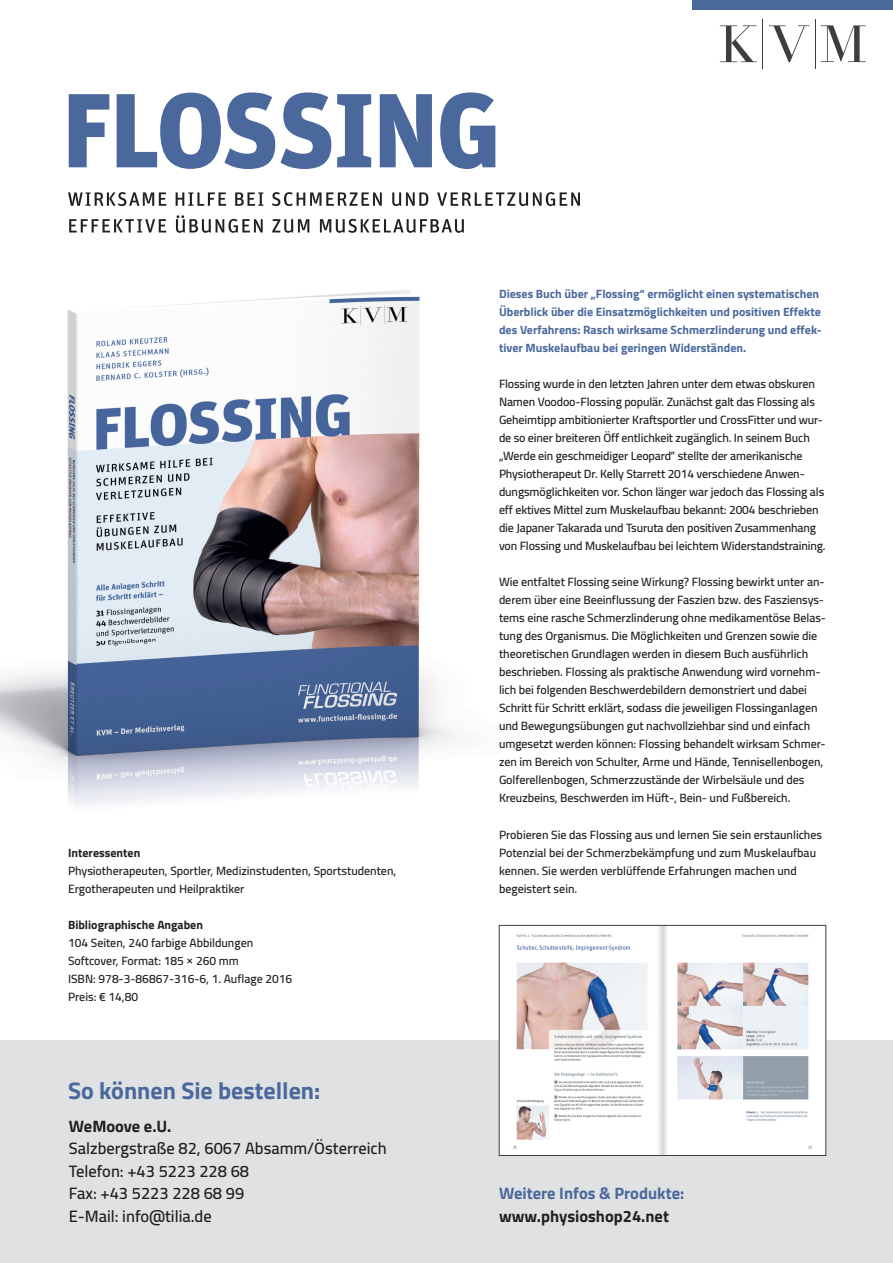
<style>
.page{position:relative;width:893px;height:1263px;background:#fff}
.page>*{position:absolute;margin:0;border:0;box-sizing:border-box;transform-origin:0 0}
.t1{font:700 24px "Cairo";color:#4a689c}
.t2{font:600 16.5px/22.5px "Cairo";color:#231f20}
.t3{font:700 16.5px "Cairo";color:#231f20}
.t4{font:700 16.5px "Cairo";color:#4a689c}
.t5{font:600 12px/18px "Cairo";letter-spacing:-.005em;color:#231f20}
.t6{font:700 12px/18px "Cairo";color:#4a689c}
.t7{font:700 12px "Cairo";color:#231f20}
</style>
<div class="page">
<img style="left:0;top:129px;width:598px;height:821px">
<div style="left:0;top:1040px;width:893px;height:223px;background:#e0e1e3"></div>
<img style="left:501px;top:927px;width:323px;height:227px">
<div style="left:499px;top:925px;width:327px;height:231px;border:1px solid #3e3e3f"></div>
<div style="left:693px;top:0;width:200px;height:10px;background:#4a689c"></div>
<svg style="left:720px;top:25px;width:37px;height:37px"></svg>
<svg style="left:769px;top:25px;width:41px;height:37px"></svg>
<svg style="left:821px;top:25px;width:45px;height:37px"></svg>
<hr style="left:763px;top:19px;width:1px;height:49px;background:#3e3e3f">
<hr style="left:815px;top:19px;width:1px;height:49px;background:#3e3e3f">
<svg style="left:69px;top:92px;width:426px;height:77px"></svg>
<svg style="left:69px;top:215px;width:395px;height:18px"></svg>
<svg style="left:68px;top:192px;width:512px;height:14px"></svg>
<p class="t7" style="left:68px;top:842px;width:74px">Interessenten</p>
<p class="t5" style="left:68px;top:861px;width:330px">Physiotherapeuten, Sportler, Medizinstudenten, Sportstudenten,<br>Ergotherapeuten und Heilpraktiker</p>
<p class="t7" style="left:68px;top:914px;width:137px">Bibliographische Angaben</p>
<p class="t5" style="left:68px;top:933px;width:226px">104 Seiten, 240 farbige Abbildungen<br>Softcover, Format: 185 × 260 mm<br>ISBN: 978-3-86867-316-6, 1. Auflage 2016<br>Preis: € 14,80</p>
<h1 class="t1" style="left:68px;top:1071px;width:254px">So können Sie bestellen:</h1>
<h2 class="t3" style="left:69px;top:1113px;width:104px">WeMoove e.U.</h2>
<h2 class="t2" style="left:69px;top:1137px;width:319px">Salzbergstraße 82, 6067 Absamm/Österreich<br>Telefon: +43 5223 228 68<br>Fax: +43 5223 228 68 99<br>E-Mail: info@tilia.de</h2>
<p class="t6" style="left:499px;top:285px;width:324px">Dieses Buch über „Flossing“ ermöglicht einen systematischen Überblick über die Einsatzmöglichkeiten und positiven Effekte des Verfahrens: Rasch wirksame Schmerzlinderung und effek&shy;tiver Muskelaufbau bei geringen Widerständen.</p>
<p class="t5" style="left:499px;top:375px;width:328px">Flossing wurde in den letzten Jahren unter dem etwas obskuren Namen Voodoo-Flossing populär. Zunächst galt das Flossing als Geheimtipp ambitionierter Kraftsportler und CrossFitter und wur&shy;de so einer breiteren Öff entlichkeit zugänglich. In seinem Buch „Werde ein geschmeidiger Leopard“ stellte der amerikanische Physiotherapeut Dr. Kelly Starrett 2014 verschiedene Anwen&shy;dungsmöglichkeiten vor. Schon länger war jedoch das Flossing als eff ektives Mittel zum Muskelaufbau bekannt: 2004 beschrieben die Japaner Takarada und Tsuruta den positiven Zusammenhang von Flossing und Muskelaufbau bei leichtem Widerstandstraining.</p>
<p class="t5" style="left:499px;top:573px;width:328px">Wie entfaltet Flossing seine Wirkung? Flossing bewirkt unter an&shy;derem über eine Beeinflussung der Faszien bzw. des Fasziensys&shy;tems eine rasche Schmerzlinderung ohne medikamentöse Belas&shy;tung des Organismus. Die Möglichkeiten und Grenzen sowie die theoretischen Grundlagen werden in diesem Buch ausführlich beschrieben. Flossing als praktische Anwendung wird vornehm&shy;lich bei folgenden Beschwerdebildern demonstriert und dabei Schritt für Schritt erklärt, sodass die jeweiligen Flossinganlagen und Bewegungsübungen gut nachvollziehbar sind und einfach umgesetzt werden können: Flossing behandelt wirksam Schmer&shy;zen im Bereich von Schulter, Arme und Hände, Tennisellenbogen, Golferellenbogen, Schmerzzustände der Wirbelsäule und des Kreuzbeins, Beschwerden im Hüft-, Bein- und Fußbereich.</p>
<p class="t5" style="left:499px;top:825px;width:325px">Probieren Sie das Flossing aus und lernen Sie sein erstaunliches Potenzial bei der Schmerzbekämpfung und zum Muskelaufbau kennen. Sie werden verblüffende Erfahrungen machen und begeistert sein.</p>
<h2 class="t4" style="left:499px;top:1180px;width:187px">Weitere Infos &amp; Produkte:</h2>
<h2 class="t3" style="left:499px;top:1203px;width:172px">www.physioshop24.net</h2>
</div>
